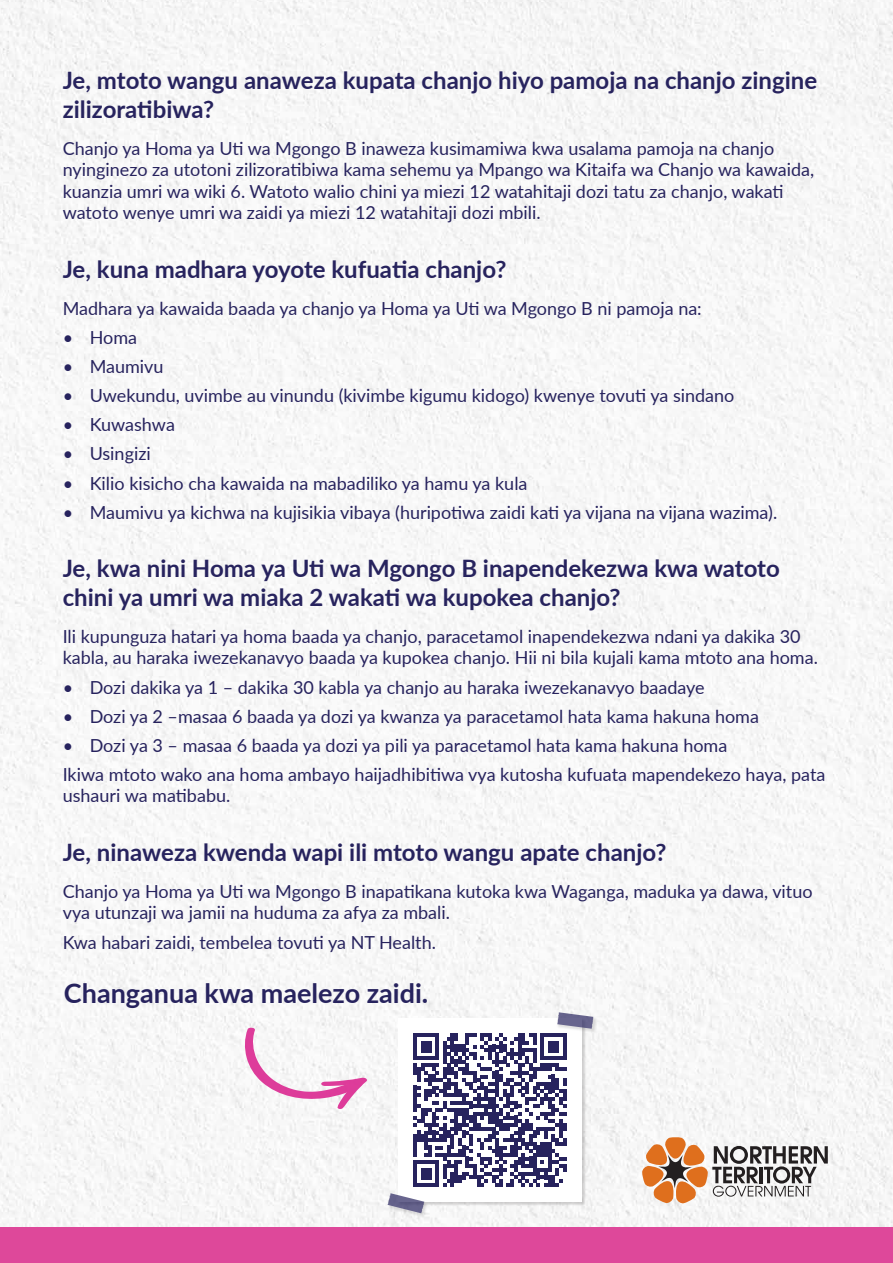
<style>
.page{position:relative;width:893px;height:1263px;background:#fff}
.page>*{position:absolute;margin:0;border:0;box-sizing:border-box;transform-origin:0 0}
.t1{font:700 27px "Lato";color:#27235e}
.t2{font:700 24px/28.8px "Lato";color:#27235e}
.t3{font:18px/21.6px "Lato";color:#27235e}
</style>
<div class="page">
<img style="left:0;top:0;width:893px;height:1227px">
<div style="left:0;top:1227px;width:893px;height:36px;background:#de489a"></div>
<svg style="left:642px;top:1137px;width:186px;height:67px"></svg>
<svg style="left:245px;top:1028px;width:122px;height:81px"></svg>
<img style="left:397px;top:1017px;width:190px;height:191px">
<div style="left:398px;top:1018px;width:183px;height:184px;background:#fff"></div>
<img style="left:386px;top:1192px;width:44px;height:27px">
<svg style="left:387px;top:1193px;width:37px;height:20px"></svg>
<img style="left:556px;top:1011px;width:43px;height:23px">
<svg style="left:413px;top:1012px;width:180px;height:175px"></svg>
<h2 class="t2" style="left:63px;top:65px;width:756px">Je, mtoto wangu anaweza kupata chanjo hiyo pamoja na chanjo zingine zilizoratibiwa?</h2>
<p class="t3" style="left:63px;top:137px;width:753px">Chanjo ya Homa ya Uti wa Mgongo B inaweza kusimamiwa kwa usalama pamoja na chanjo nyinginezo za utotoni zilizoratibiwa kama sehemu ya Mpango wa Kitaifa wa Chanjo wa kawaida, kuanzia umri wa wiki 6. Watoto walio chini ya miezi 12 watahitaji dozi tatu za chanjo, wakati watoto wenye umri wa zaidi ya miezi 12 watahitaji dozi mbili.</p>
<h2 class="t2" style="left:63px;top:254px;width:445px">Je, kuna madhara yoyote kufuatia chanjo?</h2>
<p class="t3" style="left:63px;top:297px;width:641px">Madhara ya kawaida baada ya chanjo ya Homa ya Uti wa Mgongo B ni pamoja na:</p>
<p class="t3" style="left:63px;top:326px;width:76px">• Homa</p>
<p class="t3" style="left:63px;top:355px;width:102px">• Maumivu</p>
<p class="t3" style="left:63px;top:384px;width:673px">• Uwekundu, uvimbe au vinundu (kivimbe kigumu kidogo) kwenye tovuti ya sindano</p>
<p class="t3" style="left:63px;top:413px;width:114px">• Kuwashwa</p>
<p class="t3" style="left:63px;top:442px;width:90px">• Usingizi</p>
<p class="t3" style="left:63px;top:471px;width:466px">• Kilio kisicho cha kawaida na mabadiliko ya hamu ya kula</p>
<p class="t3" style="left:63px;top:500px;width:716px">• Maumivu ya kichwa na kujisikia vibaya (huripotiwa zaidi kati ya vijana na vijana wazima).</p>
<h2 class="t2" style="left:63px;top:553px;width:719px">Je, kwa nini Homa ya Uti wa Mgongo B inapendekezwa kwa watoto chini ya umri wa miaka 2 wakati wa kupokea chanjo?</h2>
<p class="t3" style="left:63px;top:625px;width:757px">Ili kupunguza hatari ya homa baada ya chanjo, paracetamol inapendekezwa ndani ya dakika 30 kabla, au haraka iwezekanavyo baada ya kupokea chanjo. Hii ni bila kujali kama mtoto ana homa.</p>
<p class="t3" style="left:63px;top:675px;width:644px">• Dozi dakika ya 1 – dakika 30 kabla ya chanjo au haraka iwezekanavyo baadaye</p>
<p class="t3" style="left:63px;top:704px;width:698px">• Dozi ya 2 –masaa 6 baada ya dozi ya kwanza ya paracetamol hata kama hakuna homa</p>
<p class="t3" style="left:63px;top:730px;width:764px;line-height:29.1px">• Dozi ya 3 – masaa 6 baada ya dozi ya pili ya paracetamol hata kama hakuna homa<br>Ikiwa mtoto wako ana homa ambayo haijadhibitiwa vya kutosha kufuata mapendekezo haya, pata</p>
<p class="t3" style="left:63px;top:784px;width:169px">ushauri wa matibabu.</p>
<h2 class="t2" style="left:63px;top:837px;width:605px">Je, ninaweza kwenda wapi ili mtoto wangu apate chanjo?</h2>
<p class="t3" style="left:63px;top:880px;width:751px">Chanjo ya Homa ya Uti wa Mgongo B inapatikana kutoka kwa Waganga, maduka ya dawa, vituo vya utunzaji wa jamii na huduma za afya za mbali.</p>
<p class="t3" style="left:63px;top:930px;width:375px">Kwa habari zaidi, tembelea tovuti ya NT Health.</p>
<h1 class="t1" style="left:64px;top:973px;width:366px">Changanua kwa maelezo zaidi.</h1>
</div>
